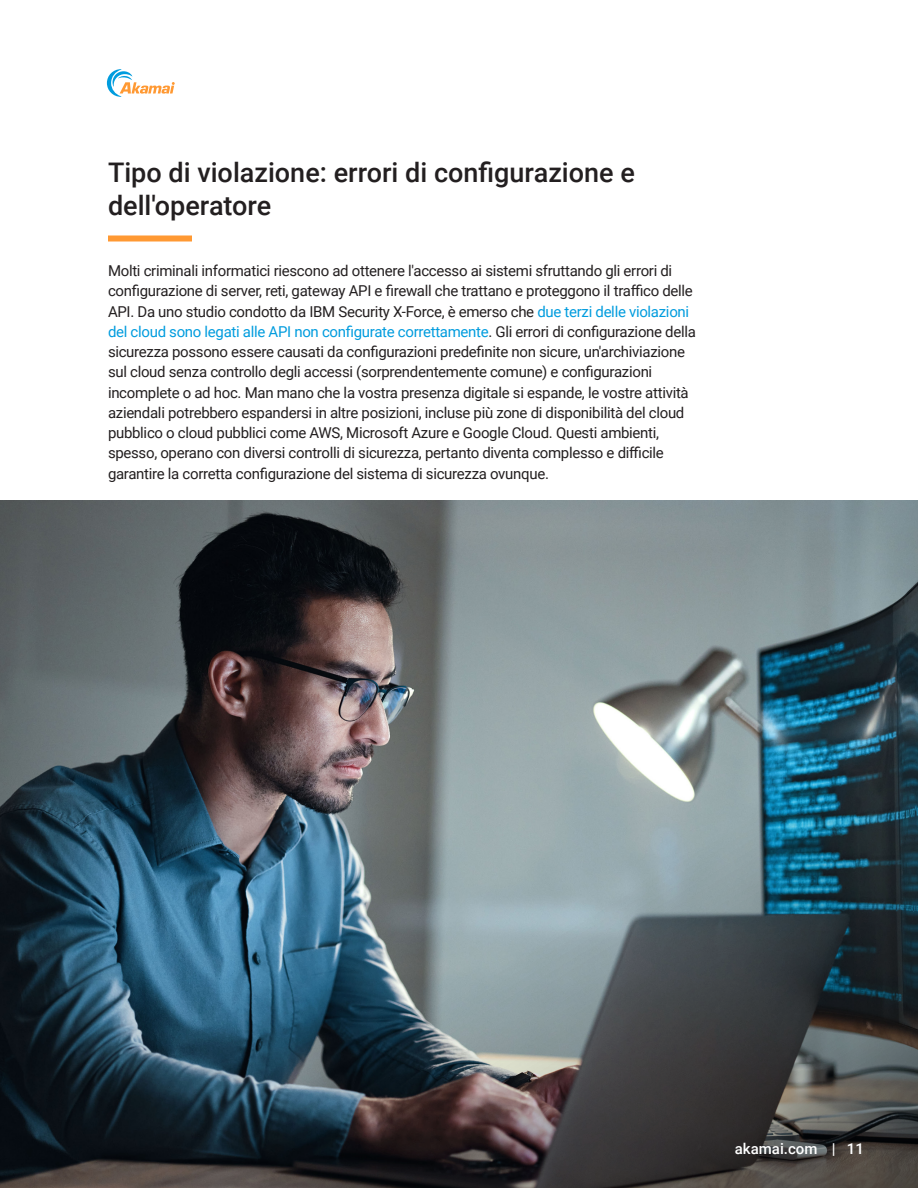
<style>
.page{position:relative;width:918px;height:1188px;background:#fff}
.page>*{position:absolute;margin:0;border:0;box-sizing:border-box;transform-origin:0 0}
.H1_-_Orange_bar{font:500 27px/33px "Roboto";color:#231f20}
.Body{font:15px/20.2px "Roboto";letter-spacing:-.02em;color:#231f20}
.Subtitle{font:500 15px "Roboto";color:#fff}
.s1{color:#009cde}
</style>
<div class="page">
<svg style="left:107px;top:69px;width:68px;height:28px"></svg>
<img style="left:0;top:501px;width:918px;height:687px">
<svg style="left:108px;top:236px;width:84px;height:6px"></svg>
<p class="H1_-_Orange_bar" style="left:108px;top:155px;width:528px">Tipo di violazione: errori di configurazione e dell'operatore</p>
<p class="Body" style="left:108px;top:260px;width:589px">Molti criminali informatici riescono ad ottenere l'accesso ai sistemi sfruttando gli errori di configurazione di server, reti, gateway API e firewall che trattano e proteggono il traffico delle API. Da uno studio condotto da IBM Security X-Force, è emerso che <span class="s1">due terzi delle violazioni del cloud sono legati alle API non configurate correttamente</span>. Gli errori di configurazione della sicurezza possono essere causati da configurazioni predefinite non sicure, un'archiviazione sul cloud senza controllo degli accessi (sorprendentemente comune) e configurazioni incomplete o ad hoc. Man mano che la vostra presenza digitale si espande, le vostre attività aziendali potrebbero espandersi in altre posizioni, incluse più zone di disponibilità del cloud pubblico o cloud pubblici come AWS, Microsoft Azure e Google Cloud. Questi ambienti, spesso, operano con diversi controlli di sicurezza, pertanto diventa complesso e difficile garantire la corretta configurazione del sistema di sicurezza ovunque.</p>
<p class="Subtitle" style="left:735px;top:1139px;width:131px">akamai.com | 11</p>
</div>
